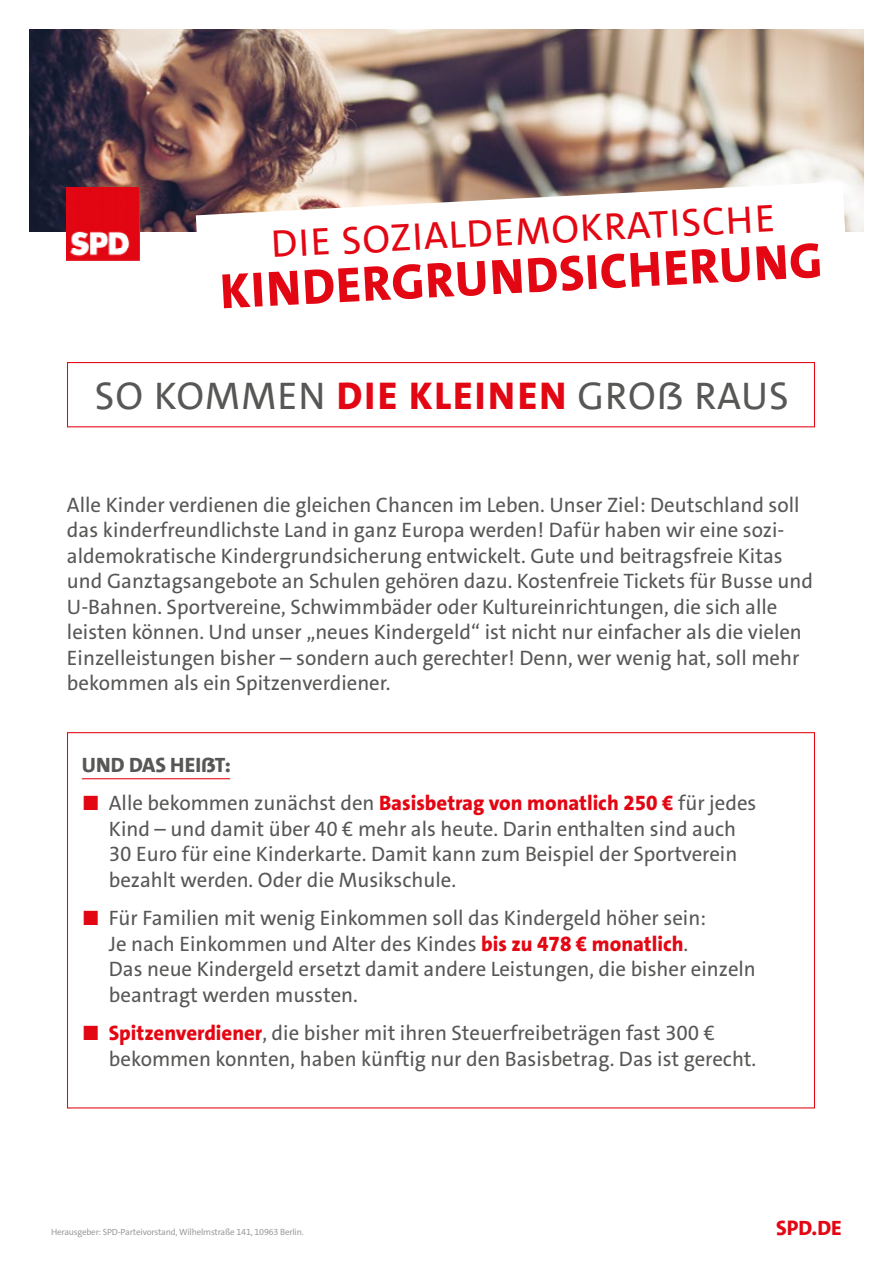
<style>
.page{position:relative;width:893px;height:1263px;background:#fff}
.page>*{position:absolute;margin:0;border:0;box-sizing:border-box;transform-origin:0 0}
.t1{font:800 49.95px "SPD The Sans Versal";color:#e30613}
.t2{font:39px "SPD The Sans Versal";letter-spacing:.03em;color:#575756}
.t3{font:39px "SPD The Sans Versal";color:#e30613}
.t4{font:21px/25.5px "SPD The Sans";color:#575756}
.t5{font:800 21px "SPD The Sans Versal";letter-spacing:-.005em;color:#575756}
.t6{font:800 21px "SPD The Sans Versal";color:#e30613}
.t7{font:9px "SPD The Sans";letter-spacing:-.02em;color:#9d9d9c}
.s1{font-family:"SPD The Sans";font-weight:800;color:#e30613}
.s2{color:#e30613}
.s3{font-weight:800;color:#e30613}
</style>
<div class="page">
<img style="left:30px;top:30px;width:833px;height:202px">
<img style="left:67px;top:187px;width:72px;height:73px">
<svg style="left:189px;top:175px;width:663px;height:57px"></svg>
<hr style="left:82px;top:778px;width:148px;height:1px;background:#e30613">
<div style="left:67px;top:362px;width:748px;height:65px;border:1px solid #e30613"></div>
<h2 class="t3" style="left:270px;top:219px;width:506px;rotate:-3deg">DIE SOZIALDEMOKRATISCHE</h2>
<h1 class="t1" style="left:219px;top:260px;width:604px;rotate:-3deg">KINDERGRUNDSICHERUNG</h1>
<h2 class="t2" style="left:95px;top:371px;width:695px">SO KOMMEN <span class="s1">DIE KLEINEN</span> GROß RAUS</h2>
<p class="t4" style="left:67px;top:492px;width:747px">Alle Kinder verdienen die gleichen Chancen im Leben. Unser Ziel: Deutschland soll das kinderfreundlichste Land in ganz Europa werden! Dafür haben wir eine sozi&shy;aldemokratische Kindergrundsicherung entwickelt. Gute und beitragsfreie Kitas und Ganztagsangebote an Schulen gehören dazu. Kostenfreie Tickets für Busse und U-Bahnen. Sportvereine, Schwimmbäder oder Kultureinrichtungen, die sich alle leisten können. Und unser „neues Kindergeld“ ist nicht nur einfacher als die vielen Einzelleistungen bisher – sondern auch gerechter! Denn, wer wenig hat, soll mehr bekommen als ein Spitzenverdiener.</p>
<p class="t5" style="left:82px;top:752px;width:150px">UND DAS HEIßT:</p>
<p class="t4" style="left:109px;top:791px;width:649px;text-indent:-27px"><span class="s2">◼</span> Alle bekommen zunächst den <span class="s3">Basisbetrag von monatlich 250 €</span> für jedes Kind – und damit über 40 € mehr als heute. Darin enthalten sind auch 30 Euro für eine Kinderkarte. Damit kann zum Beispiel der Sportverein bezahlt werden. Oder die Musikschule.</p>
<p class="t4" style="left:109px;top:905px;width:649px;text-indent:-27px"><span class="s2">◼</span> Für Familien mit wenig Einkommen soll das Kindergeld höher sein:<br>Je nach Einkommen und Alter des Kindes <span class="s3">bis zu 478 € monatlich</span>.<br>Das neue Kindergeld ersetzt damit andere Leistungen, die bisher einzeln beantragt werden mussten.</p>
<p class="t4" style="left:109px;top:1020px;width:649px;text-indent:-27px"><span class="s2">◼</span> <span class="s3">Spitzenverdiener</span>, die bisher mit ihren Steuerfreibeträgen fast 300 € bekommen konnten, haben künftig nur den Basisbetrag. Das ist gerecht.</p>
<p class="t7" style="left:51px;top:1226px;width:254px">Herausgeber: SPD-Parteivorstand, Wilhelmstraße 141, 10963 Berlin.</p>
<p class="t6" style="left:776px;top:1215px;width:67px">SPD.de</p>
</div>
